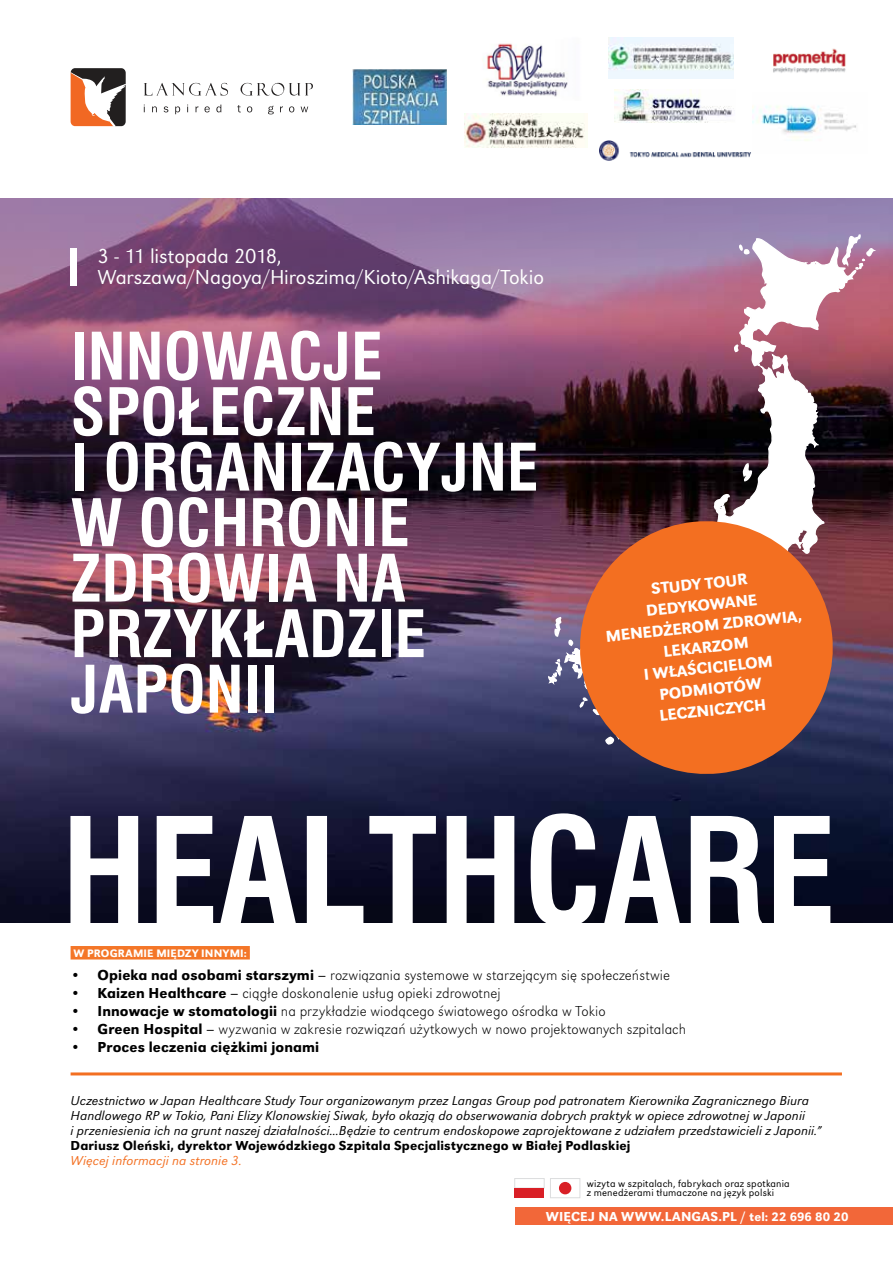
<style>
.page{position:relative;width:893px;height:1263px;background:#fff}
.page>*{position:absolute;margin:0;border:0;box-sizing:border-box;transform-origin:0 0}
.t1{font:700 135.75px "Swis 721 Cn PL";color:#fff}
.t2{font:700 60px/55.5px "Swis 721 Cn PL";color:#fff}
.t3{font:300 21px/21px "URW Grotesk TOT";letter-spacing:-.005em;color:#fff}
.t4{font:500 16.35px/21px "URW Grotesk TOT";color:#fff;text-align:center}
.t5{font:300 expanded 15px "URW Grotesk TOT";letter-spacing:.005em;color:#000}
.t6{font:500 15px "URW Grotesk TOT";letter-spacing:.01em;color:#000}
.t7{font:italic 300 13.5px/15px "URW Grotesk TOT";letter-spacing:.005em;color:#000}
.t8{font:500 13.5px "URW Grotesk TOT";letter-spacing:.01em;color:#000}
.t9{font:500 13.5px "URW Grotesk TOT";letter-spacing:.02em;color:#fff}
.t10{font:italic 300 13.5px "URW Grotesk TOT";letter-spacing:.005em;color:#f36f21}
.t11{font:500 11.25px "URW Grotesk TOT";letter-spacing:.015em;color:#fff}
.t12{font:300 10.5px/9px "URW Grotesk TOT";letter-spacing:.02em;color:#000}
.s1{font-weight:500;font-stretch:normal}
.s2{font-size:12.75px}
</style>
<div class="page">
<img style="left:0;top:541px;width:893px;height:382px">
<svg style="left:0;top:199px;width:893px;height:342px;background:#6b4567"></svg>
<div style="left:71px;top:946px;width:179px;height:13px;background:#f47628"></div>
<div style="left:515px;top:1208px;width:378px;height:17px;background:#f26739"></div>
<svg style="left:547px;top:234px;width:335px;height:510px;background:#7a5769"></svg>
<svg style="left:71px;top:68px;width:55px;height:58px"></svg>
<svg style="left:144px;top:83px;width:84px;height:13px"></svg>
<svg style="left:241px;top:83px;width:72px;height:13px"></svg>
<svg style="left:152px;top:106px;width:5px;height:6px"></svg>
<svg style="left:164px;top:106px;width:4px;height:6px"></svg>
<svg style="left:175px;top:106px;width:5px;height:8px"></svg>
<svg style="left:204px;top:106px;width:6px;height:6px"></svg>
<svg style="left:216px;top:105px;width:5px;height:7px"></svg>
<svg style="left:237px;top:105px;width:4px;height:7px"></svg>
<svg style="left:247px;top:106px;width:5px;height:6px"></svg>
<svg style="left:268px;top:106px;width:6px;height:8px"></svg>
<svg style="left:289px;top:106px;width:5px;height:6px"></svg>
<svg style="left:301px;top:107px;width:7px;height:5px"></svg>
<svg style="left:514px;top:1178px;width:66px;height:20px"></svg>
<div style="left:559px;top:1182px;width:12px;height:12px;background:#d91f26;border-radius:50%"></div>
<img style="left:482px;top:43px;width:86px;height:54px">
<img style="left:600px;top:140px;width:151px;height:20px">
<img style="left:464px;top:114px;width:124px;height:34px">
<img style="left:609px;top:38px;width:125px;height:40px">
<img style="left:353px;top:70px;width:93px;height:55px">
<img style="left:614px;top:89px;width:120px;height:34px">
<svg style="left:573px;top:515px;width:266px;height:265px;background:#c76434"></svg>
<div style="left:71px;top:248px;width:6px;height:38px;background:#fff"></div>
<hr style="left:71px;top:1072px;width:771px;height:3px;background:#f36f21">
<img style="left:752px;top:105px;width:105px;height:36px">
<img style="left:773px;top:48px;width:73px;height:25px">
<h3 class="t3" style="left:98px;top:245px;width:448px">3 - 11 listopada 2018,<br>Warszawa/Nagoya/Hiroszima/Kioto/Ashikaga/Tokio</h3>
<h2 class="t2" style="left:71px;top:329px;width:469px">INNOWACJE<br>SPOŁECZNE<br>I ORGANIZACYJNE<br>W OCHRONIE<br>ZDROWIA NA<br>PRZYKŁADZIE<br>JAPONII</h2>
<p class="t4" style="left:600px;top:584px;width:199px;rotate:-6deg">STUDY TOUR<br>DEDYKOWANE<br>MENEDŻEROM ZDROWIA,<br>LEKARZOM<br>I WŁAŚCICIELOM<br>PODMIOTÓW<br>LECZNICZYCH</p>
<h1 class="t1" style="left:61px;top:785px;width:776px">HEALTHCARE</h1>
<p class="t11" style="left:73px;top:947px;width:175px">W PROGRAMIE MIĘDZY INNYMI:</p>
<p class="t5" style="left:71px;top:966px;width:601px"><span class="s1">• Opieka nad osobami starszymi –</span> rozwiązania systemowe w starzejącym się społeczeństwie</p>
<p class="t5" style="left:71px;top:984px;width:432px"><span class="s1">• Kaizen Healthcare –</span> ciągłe doskonalenie usług opieki zdrowotnej</p>
<p class="t5" style="left:71px;top:1002px;width:537px"><span class="s1">• Innowacje w stomatologii</span> na przykładzie wiodącego światowego ośrodka w Tokio</p>
<p class="t5" style="left:71px;top:1020px;width:617px"><span class="s1">• Green Hospital –</span> wyzwania w zakresie rozwiązań użytkowych w nowo projektowanych szpitalach</p>
<p class="t6" style="left:71px;top:1038px;width:250px">• Proces leczenia ciężkimi jonami</p>
<p class="t7" style="left:71px;top:1093px;width:753px">Uczestnictwo w Japan Healthcare Study Tour organizowanym przez Langas Group pod patronatem Kierownika Zagranicznego Biura<br>Handlowego RP w Tokio, Pani Elizy Klonowskiej Siwak, było okazją do obserwowania dobrych praktyk w opiece zdrowotnej w Japonii<br>i przeniesienia ich na grunt naszej działalności...Będzie to centrum endoskopowe zaprojektowane z udziałem przedstawicieli z Japonii.”</p>
<p class="t8" style="left:71px;top:1137px;width:561px">Dariusz Oleński, dyrektor Wojewódzkiego Szpitala Specjalistycznego w Białej Podlaskiej</p>
<p class="t10" style="left:71px;top:1152px;width:173px">Więcej informacji na stronie 3.</p>
<p class="t12" style="left:587px;top:1179px;width:205px">wizyta w szpitalach, fabrykach oraz spotkania z menedżerami tłumaczone na język polski</p>
<p class="t9" style="left:546px;top:1209px;width:304px">WIĘCEJ NA WWW.LANGAS.PL / <span class="s2">tel: 22 696 80 20</span></p>
</div>
